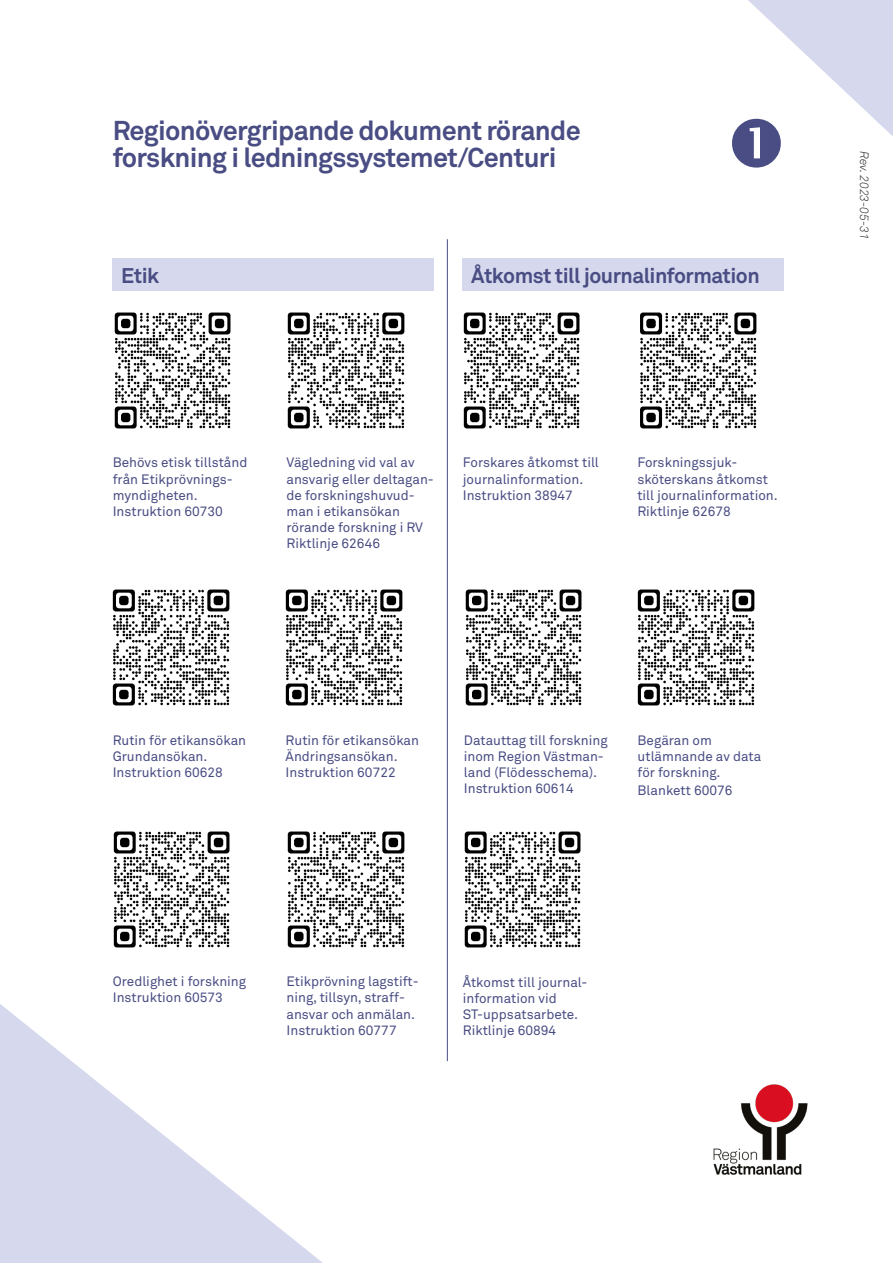
<style>
.page{position:relative;width:893px;height:1263px;background:#fff}
.page>*{position:absolute;margin:0;border:0;box-sizing:border-box;transform-origin:0 0}
.t1{font:700 27px/27px "Akkurat Std";letter-spacing:-.025em;color:#494d83}
.t2{font:700 21px "Akkurat Std";letter-spacing:-.025em;color:#494d83}
.t3{font:13.5px/16.2px "Akkurat Std";color:#494d83}
.t4{font:italic 300 12px "Akkurat Std";color:#231f20}
</style>
<div class="page">
<svg style="left:0;top:1004px;width:323px;height:259px"></svg>
<svg style="left:748px;top:0;width:145px;height:136px;fill:#d6d9ed"></svg>
<img style="left:714px;top:1084px;width:94px;height:90px">
<div style="left:463px;top:258px;width:321px;height:33px;background:#d6d9ed"></div>
<img style="left:463px;top:312px;width:117px;height:117px">
<img style="left:638px;top:589px;width:117px;height:117px">
<img style="left:465px;top:589px;width:117px;height:117px">
<img style="left:640px;top:312px;width:117px;height:117px">
<img style="left:464px;top:831px;width:117px;height:117px">
<div style="left:113px;top:258px;width:321px;height:33px;background:#d6d9ed"></div>
<img style="left:114px;top:312px;width:117px;height:117px">
<img style="left:113px;top:589px;width:117px;height:117px">
<img style="left:286px;top:589px;width:117px;height:117px">
<img style="left:113px;top:831px;width:117px;height:117px">
<img style="left:287px;top:312px;width:118px;height:117px">
<img style="left:287px;top:831px;width:118px;height:117px">
<hr style="left:447px;top:239px;width:1px;height:822px;background:#494d83">
<svg style="left:748px;top:118px;width:33px;height:18px"></svg>
<p class="t1" style="left:113px;top:117px;width:470px">Regionövergripande dokument rörande forskning i ledningssystemet/Centuri</p>
<p class="t2" style="left:121px;top:262px;width:40px">Etik</p>
<p class="t2" style="left:471px;top:262px;width:290px">Åtkomst till journalinformation</p>
<p class="t3" style="left:113px;top:455px;width:136px">Behövs etisk tillstånd från Etikprövnings&shy;myndigheten.<br>Instruktion 60730</p>
<p class="t3" style="left:287px;top:455px;width:149px">Vägledning vid val av ansvarig eller deltagan&shy;de forskningshuvud&shy;man i etikansökan rörande forskning i RV<br>Riktlinje 62646</p>
<p class="t3" style="left:463px;top:455px;width:138px">Forskares åtkomst till journalinformation.<br>Instruktion 38947</p>
<p class="t3" style="left:637px;top:455px;width:142px">Forskningssjuk&shy;sköterskans åtkomst till journalinformation.<br>Riktlinje 62678</p>
<p class="t3" style="left:113px;top:732px;width:135px">Rutin för etikansökan<br>Grundansökan.<br>Instruktion 60628</p>
<p class="t3" style="left:286px;top:732px;width:135px">Rutin för etikansökan<br>Ändringsansökan.<br>Instruktion 60722</p>
<p class="t3" style="left:464px;top:732px;width:145px">Datauttag till forskning inom Region Västman&shy;land (Flödesschema).<br>Instruktion 60614</p>
<p class="t3" style="left:638px;top:732px;width:125px">Begäran om utlämnande av data för forskning.</p>
<p class="t3" style="left:638px;top:782px;width:96px">Blankett 60076</p>
<p class="t3" style="left:113px;top:973px;width:135px">Oredlighet i forskning<br>Instruktion 60573</p>
<p class="t3" style="left:287px;top:973px;width:134px">Etikprövning lagstift&shy;ning, tillsyn, straff&shy;ansvar och anmälan.<br>Instruktion 60777</p>
<p class="t3" style="left:463px;top:974px;width:126px">Åtkomst till journal-</p>
<p class="t3" style="left:463px;top:990px;width:117px">information vid<br>ST-uppsatsarbete.<br>Riktlinje 60894</p>
<p class="t4" style="left:871px;top:151px;width:91px;rotate:90deg">Rev. 2023-05-31</p>
</div>
